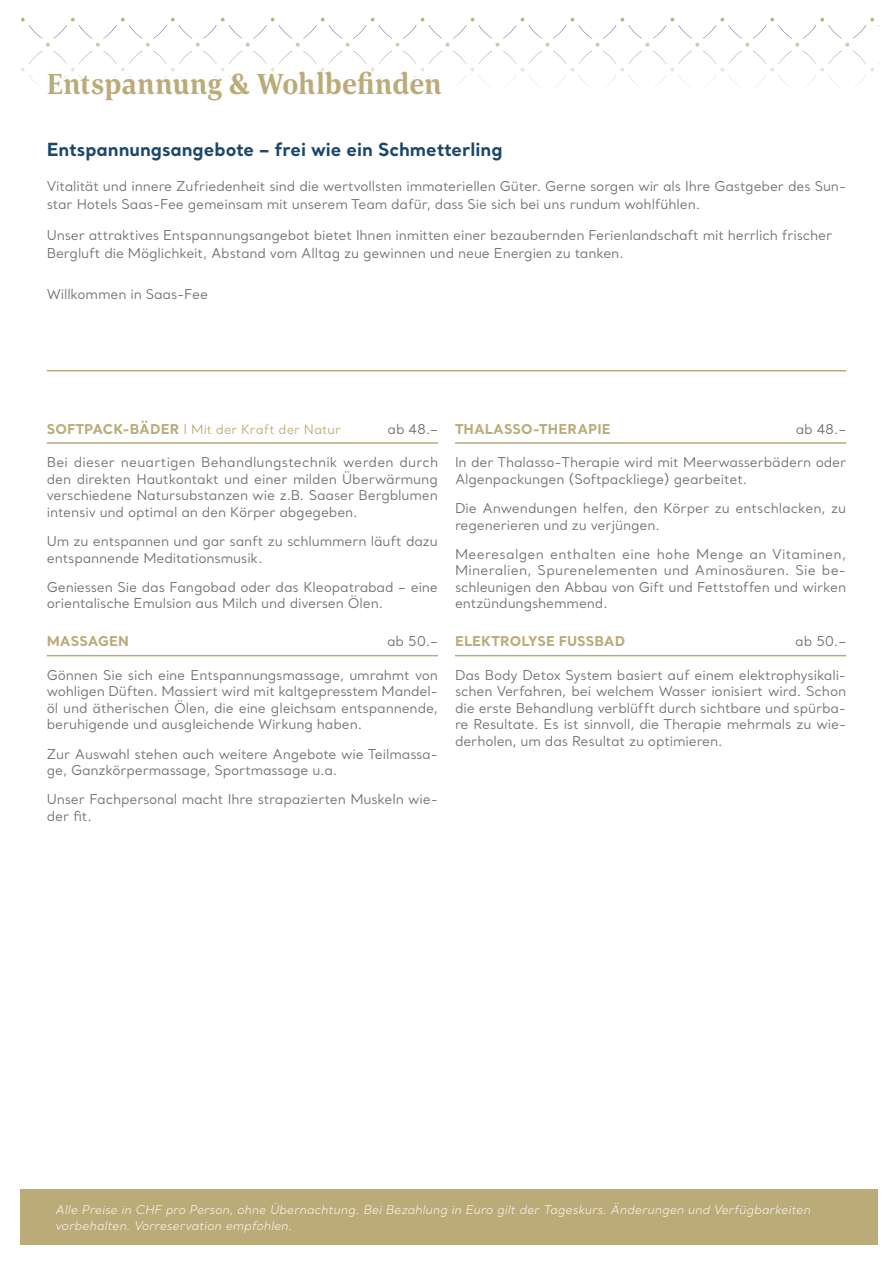
<style>
.page{position:relative;width:893px;height:1263px;background:#fff}
.page>*{position:absolute;margin:0;border:0;box-sizing:border-box;transform-origin:0 0}
.t1{font:700 30px "Corda";letter-spacing:.01em;color:#bbab79;scale:.95 1}
.t2{font:700 18px "Santral";color:#1a476b}
.t3{font:13.5px/16.5px "Santral";letter-spacing:-.01em;color:#736c6e}
.t4{font:700 13.5px "Santral";letter-spacing:.005em;color:#bbab79}
.t5{font:12.75px "Santral";letter-spacing:.005em;color:#bbab79}
.t6{font:italic 300 12px/16.5px "Santral";color:#fff}
.s1{font-weight:700;font-size:13.5px}
.s2{font-size:13.5px}
</style>
<div class="page">
<svg style="left:21px;top:18px;width:853px;height:70px"></svg>
<hr style="left:47px;top:442px;width:391px;height:2px;background:#bbab79">
<hr style="left:47px;top:655px;width:391px;height:1px;background:#bbab79">
<hr style="left:455px;top:442px;width:391px;height:2px;background:#bbab79">
<hr style="left:455px;top:655px;width:391px;height:1px;background:#bbab79">
<hr style="left:47px;top:370px;width:799px;height:1px;background:#bbab79">
<div style="left:20px;top:1189px;width:857px;height:56px;background:#bbab79"></div>
<h1 class="t1" style="left:47px;top:64px;width:417px">Entspannung &amp; Wohlbefinden</h1>
<h2 class="t2" style="left:47px;top:137px;width:457px">Entspannungsangebote – frei wie ein Schmetterling</h2>
<p class="t3" style="left:47px;top:177px;width:801px;line-height:18px">Vitalität und innere Zufriedenheit sind die wertvollsten immateriellen Güter. Gerne sorgen wir als Ihre Gastgeber des Sun&shy;star Hotels Saas-Fee gemeinsam mit unserem Team dafür, dass Sie sich bei uns rundum wohlfühlen.</p>
<p class="t3" style="left:47px;top:226px;width:787px;line-height:18px">Unser attraktives Entspannungsangebot bietet Ihnen inmitten einer bezaubernden Ferienlandschaft mit herrlich frischer<br>Bergluft die Möglichkeit, Abstand vom Alltag zu gewinnen und neue Energien zu tanken.</p>
<p class="t3" style="left:47px;top:286px;width:163px">Willkommen in Saas-Fee</p>
<p class="t5" style="left:47px;top:421px;width:296px"><span class="s1">SOFTPACK-BÄDER</span> <span class="s2">I</span> Mit der Kraft der Natur</p>
<p class="t3" style="left:387px;top:420px;width:52px">ab 48.–</p>
<p class="t3" style="left:47px;top:454px;width:393px;text-align:justify">Bei dieser neuartigen Behandlungstechnik werden durch den direkten Hautkontakt und einer milden Überwärmung verschiedene Natursubstanzen wie z.B. Saaser Bergblumen intensiv und optimal an den Körper abgegeben.</p>
<p class="t3" style="left:47px;top:533px;width:393px">Um zu entspannen und gar sanft zu schlummern läuft dazu entspannende Meditationsmusik.</p>
<p class="t3" style="left:47px;top:578px;width:393px">Geniessen Sie das Fangobad oder das Kleopatrabad – eine orientalische Emulsion aus Milch und diversen Ölen.</p>
<p class="t4" style="left:47px;top:632px;width:84px">MASSAGEN</p>
<p class="t3" style="left:387px;top:633px;width:52px">ab 50.–</p>
<p class="t3" style="left:47px;top:666px;width:393px;text-align:justify">Gönnen Sie sich eine Entspannungsmassage, umrahmt von wohligen Düften. Massiert wird mit kaltgepresstem Mandel&shy;öl und ätherischen Ölen, die eine gleichsam entspannende, beruhigende und ausgleichende Wirkung haben.</p>
<p class="t3" style="left:47px;top:745px;width:393px">Zur Auswahl stehen auch weitere Angebote wie Teilmassa&shy;ge, Ganzkörpermassage, Sportmassage u.a.</p>
<p class="t3" style="left:47px;top:791px;width:393px">Unser Fachpersonal macht Ihre strapazierten Muskeln wie&shy;der fit.</p>
<p class="t4" style="left:455px;top:419px;width:157px">THALASSO-THERAPIE</p>
<p class="t3" style="left:796px;top:420px;width:52px">ab 48.–</p>
<p class="t3" style="left:455px;top:454px;width:393px">In der Thalasso-Therapie wird mit Meerwasserbädern oder<br>Algenpackungen (Softpackliege) gearbeitet.</p>
<p class="t3" style="left:455px;top:500px;width:393px">Die Anwendungen helfen, den Körper zu entschlacken, zu regenerieren und zu verjüngen.</p>
<p class="t3" style="left:455px;top:545px;width:393px;text-align:justify">Meeresalgen enthalten eine hohe Menge an Vitaminen, Mineralien, Spurenelementen und Aminosäuren. Sie be&shy;schleunigen den Abbau von Gift und Fettstoffen und wirken entzündungshemmend.</p>
<p class="t4" style="left:455px;top:632px;width:172px">ELEKTROLYSE FUSSBAD</p>
<p class="t3" style="left:795px;top:633px;width:52px">ab 50.–</p>
<p class="t3" style="left:455px;top:666px;width:393px;text-align:justify">Das Body Detox System basiert auf einem elektrophysikali&shy;schen Verfahren, bei welchem Wasser ionisiert wird. Schon die erste Behandlung verblüfft durch sichtbare und spürba&shy;re Resultate. Es ist sinnvoll, die Therapie mehrmals zu wie&shy;derholen, um das Resultat zu optimieren.</p>
<p class="t6" style="left:55px;top:1201px;width:756px">Alle Preise in CHF pro Person, ohne Übernachtung. Bei Bezahlung in Euro gilt der Tageskurs. Änderungen und Verfügbarkeiten vorbehalten. Vorreservation empfohlen.</p>
</div>
